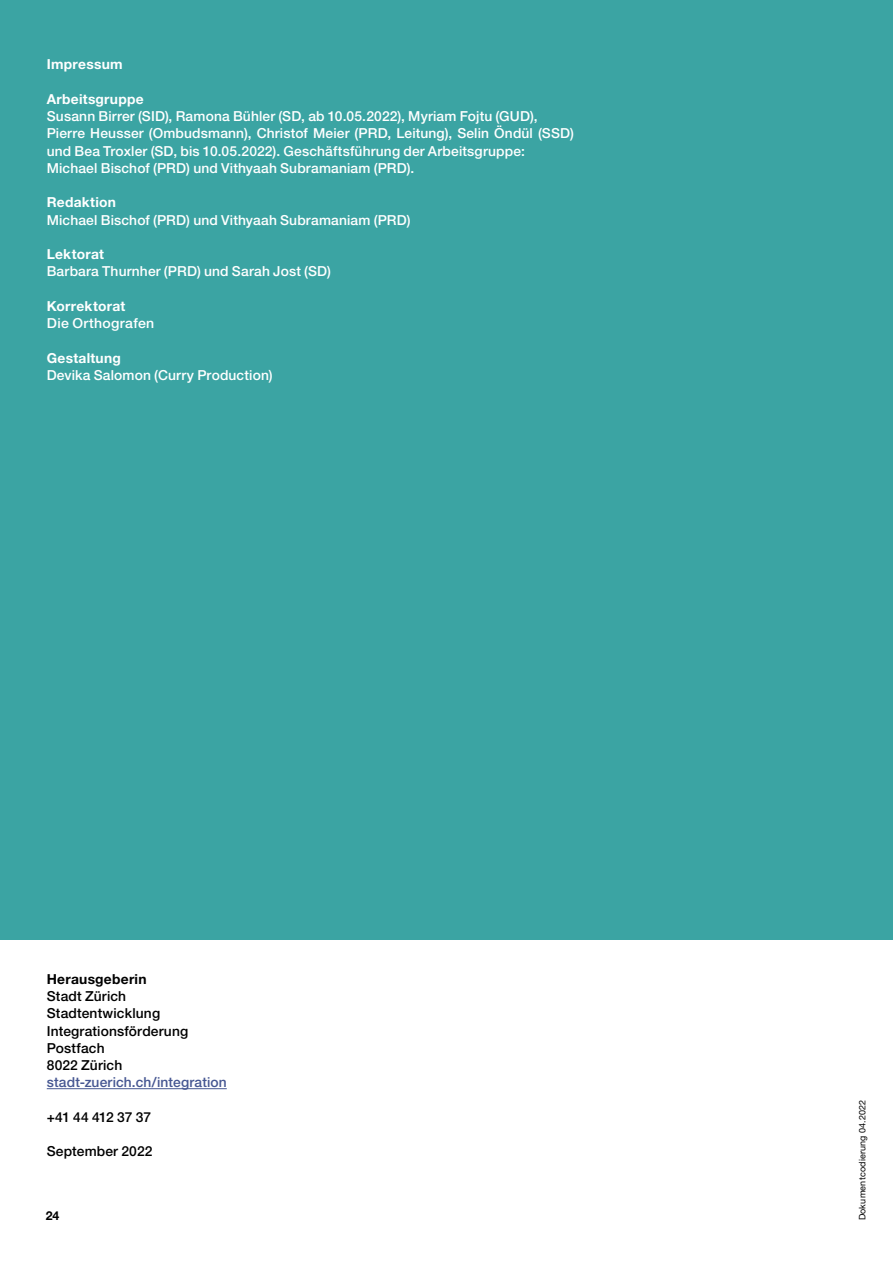
<style>
.page{position:relative;width:893px;height:1263px;background:#fff}
.page>*{position:absolute;margin:0;border:0;box-sizing:border-box;transform-origin:0 0}
.t1{font:500 13.8px/17.2px "Helvetica Neue LT Std";letter-spacing:.01em;color:#fff}
.t2{font:500 13.8px/17.2px "Helvetica Neue LT Std";letter-spacing:.01em;color:#000}
.t3{font:700 13.8px "Helvetica Neue LT Pro";letter-spacing:.02em;color:#fff}
.t4{font:500 13.8px "Helvetica Neue LT Pro";letter-spacing:.01em;color:#465792}
.t5{font:700 13.8px "Helvetica Neue LT Pro";letter-spacing:.02em;color:#000}
.t6{font:500 13.8px "Helvetica Neue LT Std";letter-spacing:-.02em;color:#000}
.t7{font:700 12.3px "Helvetica Neue LT Pro";color:#000}
.t8{font:9px "Helvetica Neue LT Pro";letter-spacing:.02em;color:#000}
</style>
<div class="page">
<hr style="left:47px;top:1088px;width:180px;height:1px;background:#465792">
<div style="left:0;top:0;width:893px;height:940px;background:#3ba4a3"></div>
<p class="t3" style="left:47px;top:56px;width:77px">Impressum</p>
<p class="t3" style="left:47px;top:90px;width:98px">Arbeitsgruppe</p>
<p class="t1" style="left:47px;top:108px;width:529px">Susann Birrer (SID), Ramona Bühler (SD, ab 10.05.2022), Myriam Fojtu (GUD), Pierre Heusser (Ombudsmann), Christof Meier (PRD, Leitung), Selin Öndül (SSD) und Bea Troxler (SD, bis 10.05.2022). Geschäftsführung der Arbeitsgruppe:<br>Michael Bischof (PRD) und Vithyaah Subramaniam (PRD).</p>
<p class="t3" style="left:47px;top:194px;width:71px">Redaktion</p>
<p class="t1" style="left:47px;top:211px;width:365px">Michael Bischof (PRD) und Vithyaah Subramaniam (PRD)</p>
<p class="t3" style="left:47px;top:246px;width:59px">Lektorat</p>
<p class="t1" style="left:47px;top:263px;width:286px">Barbara Thurnher (PRD) und Sarah Jost (SD)</p>
<p class="t3" style="left:47px;top:297px;width:80px">Korrektorat</p>
<p class="t1" style="left:47px;top:315px;width:109px">Die Orthografen</p>
<p class="t3" style="left:47px;top:349px;width:76px">Gestaltung</p>
<p class="t1" style="left:47px;top:366px;width:227px">Devika Salomon (Curry Production)</p>
<p class="t5" style="left:47px;top:970px;width:101px">Herausgeberin</p>
<p class="t2" style="left:47px;top:987px;width:143px">Stadt Zürich<br>Stadtentwicklung<br>Integrationsförderung<br>Postfach<br>8022 Zürich</p>
<p class="t4" style="left:47px;top:1074px;width:181px">stadt-zuerich.ch/integration</p>
<p class="t6" style="left:47px;top:1109px;width:106px">+41 44 412 37 37</p>
<p class="t2" style="left:47px;top:1143px;width:107px">September 2022</p>
<p class="t7" style="left:46px;top:1208px;width:15px">24</p>
<p class="t8" style="left:857px;top:1220px;width:122px;rotate:-90deg">Dokumentcodierung 04.2022</p>
</div>
